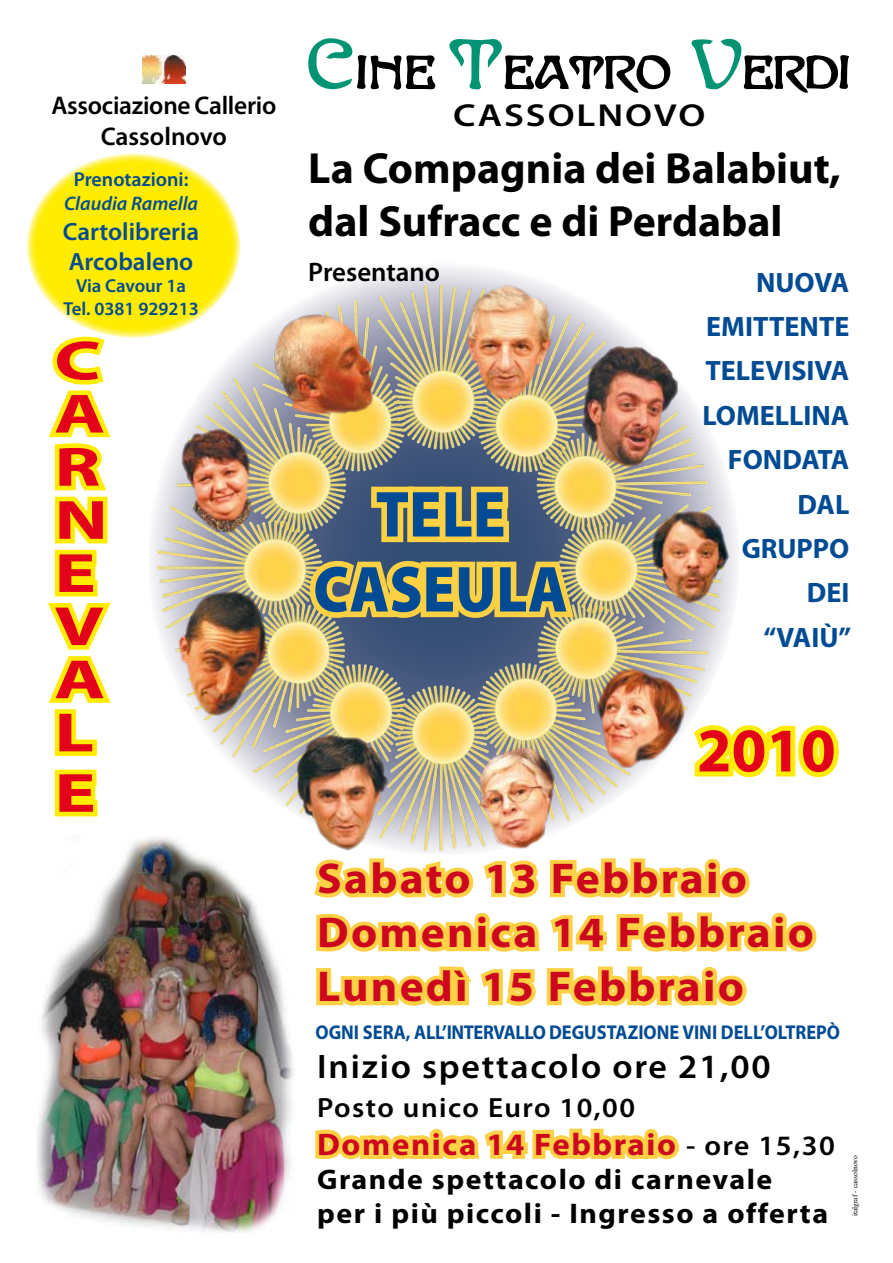
<style>
.page{position:relative;width:893px;height:1263px;background:#fff}
.page>*{position:absolute;margin:0;border:0;box-sizing:border-box;transform-origin:0 0}
.t1{font:900 65.7px/75px "Myriad Pro";color:#004b93;text-align:center;scale:.9 1}
.t2{font:700 62.55px "Myriad Pro";color:#e2001a}
.t3{font:700 55.65px/53.1px "Myriad Pro";color:#e2001a;scale:1.4 1}
.t4{font:700 43.8px/52.5px "Myriad Pro";color:#000}
.t5{font:700 43.2px/54px "Myriad Pro";letter-spacing:.05em;color:#cc071e;scale:1.05 1}
.t6{font:600 34.2px "Myriad Pro";letter-spacing:.05em;color:#000;scale:1.05 1}
.t7{font:600 31.8px "Myriad Pro";letter-spacing:.05em;color:#000;scale:1.2 1}
.t8{font:700 31.2px "Myriad Pro";letter-spacing:.05em;color:#cc071e;scale:1.05 1}
.t9{font:700 28.5px/34.2px "Myriad Pro";letter-spacing:.05em;color:#000;scale:1.05 1}
.t10{font:700 28.2px/44.4px "Myriad Pro";color:#004b93;text-align:right}
.t11{font:600 27.9px "Myriad Pro";letter-spacing:.05em;color:#000;scale:1.05 1}
.t12{font:600 26.85px "Myriad Pro";color:#000}
.t13{font:600 25.65px/30.8px "Myriad Pro";letter-spacing:-.01em;color:#000;text-align:center}
.t14{font:600 25.05px/30px "Myriad Pro";color:#004b93}
.t15{font:700 19.95px "Myriad Pro";color:#004b93;scale:.92 1}
.t16{font:600 19.95px "Myriad Pro";color:#004b93}
.t17{font:italic 600 19.5px "Myriad Pro";color:#004b93}
.t18{font:600 18.75px/22.5px "Myriad Pro";color:#004b93;text-align:center}
.t19{font:7.5px "Times";color:#000}
.s1{font-weight:600;font-size:28.2px;color:#000}
</style>
<div class="page">
<svg style="left:26px;top:153px;width:214px;height:185px;background:#ffed10"></svg>
<img style="left:37px;top:836px;width:256px;height:397px">
<img style="left:142px;top:56px;width:43px;height:28px">
<svg style="left:308px;top:38px;width:128px;height:52px"></svg>
<svg style="left:449px;top:39px;width:221px;height:54px"></svg>
<svg style="left:691px;top:38px;width:158px;height:55px"></svg>
<img style="left:158px;top:285px;width:565px;height:566px">
<svg style="left:366px;top:481px;width:149px;height:67px;background:#bea753"></svg>
<svg style="left:304px;top:555px;width:277px;height:68px;background:#cab155"></svg>
<img style="left:178px;top:591px;width:89px;height:125px">
<img style="left:287px;top:712px;width:112px;height:148px">
<img style="left:596px;top:668px;width:90px;height:100px">
<img style="left:652px;top:511px;width:77px;height:94px">
<img style="left:181px;top:428px;width:72px;height:106px">
<img style="left:264px;top:309px;width:129px;height:116px">
<img style="left:466px;top:285px;width:86px;height:126px">
<img style="left:583px;top:346px;width:95px;height:120px">
<img style="left:479px;top:745px;width:75px;height:106px">
<svg style="left:48px;top:332px;width:70px;height:485px"></svg>
<svg style="left:685px;top:720px;width:154px;height:62px"></svg>
<svg style="left:308px;top:854px;width:509px;height:306px"></svg>
<p class="t13" style="left:51px;top:90px;width:226px">Associazione Callerio<br>Cassolnovo</p>
<p class="t16" style="left:74px;top:167px;width:116px">Prenotazioni:</p>
<p class="t17" style="left:64px;top:191px;width:136px">Claudia Ramella</p>
<p class="t14" style="left:63px;top:216px;width:138px">Cartolibreria<br>Arcobaleno</p>
<p class="t18" style="left:63px;top:274px;width:137px">Via Cavour 1a<br>Tel. 0381 929213</p>
<h3 class="t3" style="left:54px;top:332px;width:40px">C<br>A<br>R<br>N<br>E<br>V<br>A<br>L</h3>
<h3 class="t3" style="left:54px;top:765px;width:31px">E</h3>
<p class="t7" style="left:453px;top:95px;width:212px">CASSOLNOVO</p>
<h3 class="t4" style="left:308px;top:141px;width:534px">La Compagnia dei Balabiut, dal Sufracc e di Perdabal</h3>
<p class="t12" style="left:308px;top:255px;width:133px">Presentano</p>
<h1 class="t1" style="left:313px;top:474px;width:284px">TELE<br>CASEULA</h1>
<p class="t10" style="left:702px;top:259px;width:150px">NUOVA<br>EMITTENTE<br>TELEVISIVA<br>LOMELLINA<br>FONDATA<br>DAL<br>GRUPPO<br>DEI<br>“VAIÙ”</p>
<h2 class="t2" style="left:697px;top:710px;width:140px">2010</h2>
<h3 class="t5" style="left:317px;top:850px;width:475px">Sabato 13 Febbraio<br>Domenica 14 Febbraio<br>Lunedì 15 Febbraio</h3>
<p class="t15" style="left:315px;top:1019px;width:572px">OGNI SERA, ALL’INTERVALLO DEGUSTAZIONE VINI DELL’OLTREPÒ</p>
<p class="t6" style="left:317px;top:1044px;width:433px">Inizio spettacolo ore 21,00</p>
<p class="t11" style="left:317px;top:1090px;width:304px">Posto unico Euro 10,00</p>
<p class="t8" style="left:317px;top:1124px;width:494px">Domenica 14 Febbraio <span class="s1">- ore 15,30</span></p>
<p class="t9" style="left:317px;top:1161px;width:488px">Grande spettacolo di carnevale<br>per i più piccoli - Ingresso a offerta</p>
<p class="t19" style="left:851px;top:1216px;width:62px;rotate:-90deg">italgraf - cassolnovo</p>
</div>
